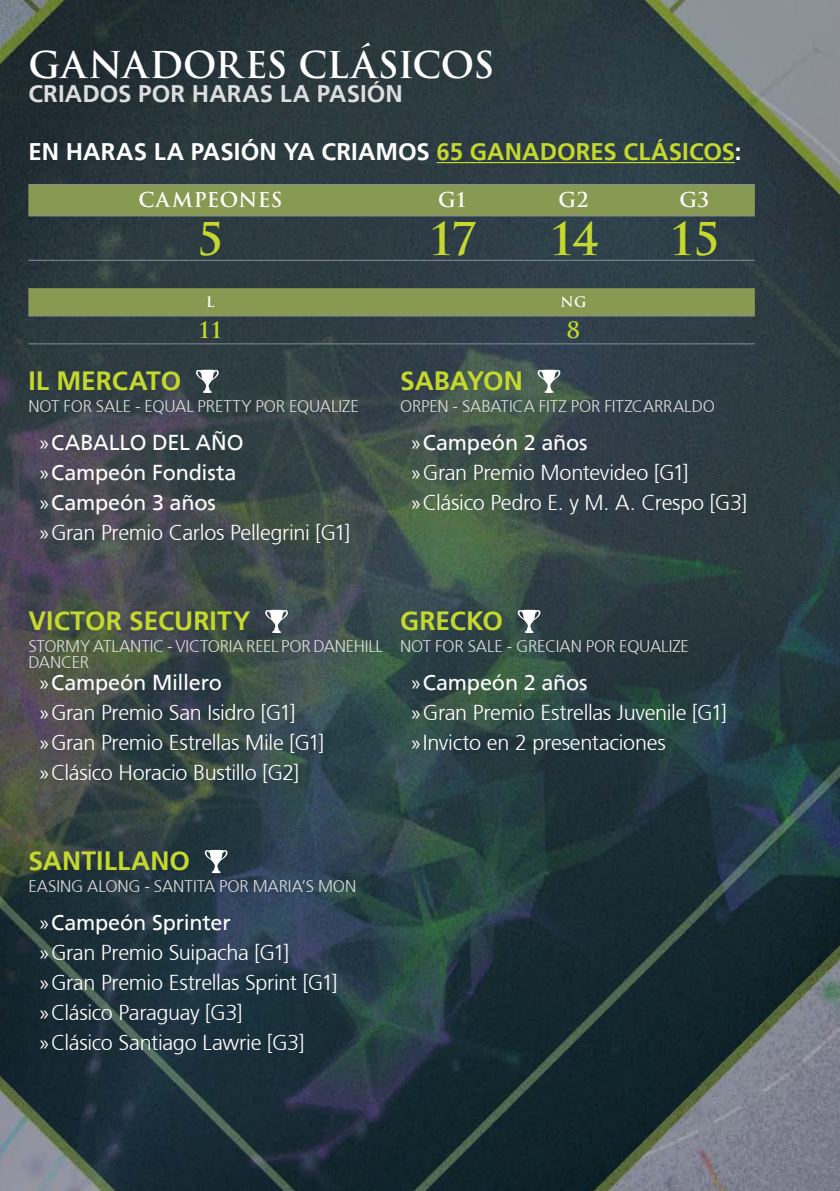
<style>
.page{position:relative;width:840px;height:1191px;background:#fff}
.page>*{position:absolute;margin:0;border:0;box-sizing:border-box;transform-origin:0 0}
.Gan-Statics_Normal_B{font:700 44px "Trajan Pro";color:#c4d82e}
.Gan-Page_Title{font:700 36px "Trajan Pro";color:#fff}
.Gan-H2_Big{font:700 26.4px "Frutiger";color:#c4d82e}
.Gan-H1{font:700 24px "Frutiger";letter-spacing:.005em;color:#fff}
.Gan-Page_Title-2{font:700 24px "Frutiger";letter-spacing:.005em;color:#dcddde}
.Gan-Statics_Normal{font:700 22px "Trajan Pro";color:#c4d82e}
.t1{font:300 21.6px "Frutiger";letter-spacing:-.015em;color:#fff}
.t2{font:21.6px "Frutiger";letter-spacing:-.01em;color:#fff}
.Gan-Statics_Header_B{font:700 20px "Trajan Pro";letter-spacing:.005em;color:#fff}
.Gan-H1_Padres_Big{font:300 16.8px/16px "Frutiger";letter-spacing:-.01em;color:#dcddde}
.Gan-Statics_Header{font:700 14px "Trajan Pro";color:#fff}
.s1{color:#c4d82e}
.s2{font-family:"Myriad Pro"}
.s3{font-family:"Myriad Pro";font-weight:400}
</style>
<div class="page">
<img style="left:0;top:0;width:839px;height:1191px">
<svg style="left:196px;top:370px;width:23px;height:23px"></svg>
<svg style="left:265px;top:610px;width:23px;height:23px"></svg>
<svg style="left:205px;top:850px;width:22px;height:23px"></svg>
<svg style="left:537px;top:370px;width:23px;height:23px"></svg>
<svg style="left:517px;top:610px;width:23px;height:23px"></svg>
<hr style="left:436px;top:162px;width:298px;height:1px;background:#c4d82e">
<svg style="left:28px;top:185px;width:726px;height:130px;background:#56664a"></svg>
<hr style="left:28px;top:184px;width:364px;height:1px;background:#839097">
<hr style="left:392px;top:184px;width:121px;height:1px;background:#839097">
<hr style="left:513px;top:184px;width:120px;height:1px;background:#839097">
<hr style="left:633px;top:184px;width:121px;height:1px;background:#839097">
<hr style="left:28px;top:215px;width:364px;height:1px;background:#839097">
<hr style="left:392px;top:215px;width:121px;height:1px;background:#839097">
<hr style="left:513px;top:215px;width:120px;height:1px;background:#839097">
<hr style="left:633px;top:215px;width:121px;height:1px;background:#839097">
<hr style="left:28px;top:315px;width:364px;height:1px;background:#839097">
<hr style="left:28px;top:343px;width:364px;height:1px;background:#839097">
<hr style="left:392px;top:315px;width:121px;height:1px;background:#839097">
<hr style="left:513px;top:315px;width:120px;height:1px;background:#839097">
<hr style="left:633px;top:315px;width:121px;height:1px;background:#839097">
<hr style="left:392px;top:343px;width:121px;height:1px;background:#839097">
<hr style="left:513px;top:343px;width:120px;height:1px;background:#839097">
<hr style="left:633px;top:343px;width:121px;height:1px;background:#839097">
<hr style="left:28px;top:260px;width:364px;height:1px;background:#839097">
<hr style="left:392px;top:260px;width:121px;height:1px;background:#839097">
<hr style="left:513px;top:260px;width:120px;height:1px;background:#839097">
<hr style="left:633px;top:260px;width:121px;height:1px;background:#839097">
<p class="Gan-Page_Title" style="left:28px;top:43px;width:467px">GANADORES CLÁSICOS</p>
<p class="Gan-Page_Title-2" style="left:28px;top:80px;width:376px">CRIADOS POR HARAS LA PASIÓN</p>
<p class="Gan-H1" style="left:28px;top:138px;width:714px">EN HARAS LA PASIÓN YA CRIAMOS <span class="s1">65 GANADORES CLÁSICOS</span>:</p>
<p class="Gan-Statics_Header_B" style="left:138px;top:188px;width:145px">CAMPEONES</p>
<p class="Gan-Statics_Header_B" style="left:438px;top:188px;width:31px">G1</p>
<p class="Gan-Statics_Header_B" style="left:558px;top:188px;width:31px">G2</p>
<p class="Gan-Statics_Header_B" style="left:679px;top:188px;width:31px">G3</p>
<p class="Gan-Statics_Normal_B" style="left:197px;top:211px;width:28px">5</p>
<p class="Gan-Statics_Normal_B" style="left:428px;top:211px;width:50px">17</p>
<p class="Gan-Statics_Normal_B" style="left:548px;top:211px;width:51px">14</p>
<p class="Gan-Statics_Normal_B" style="left:668px;top:211px;width:52px">15</p>
<p class="Gan-Statics_Header" style="left:206px;top:293px;width:10px">L</p>
<p class="Gan-Statics_Header" style="left:560px;top:293px;width:27px">NG</p>
<p class="Gan-Statics_Normal" style="left:198px;top:316px;width:27px">11</p>
<p class="Gan-Statics_Normal" style="left:566px;top:316px;width:15px">8</p>
<p class="Gan-H2_Big" style="left:28px;top:365px;width:154px">IL MERCATO</p>
<p class="Gan-H1_Padres_Big" style="left:28px;top:398px;width:332px">NOT FOR SALE - EQUAL PRETTY POR EQUALIZE</p>
<p class="t2" style="left:40px;top:430px;width:205px"><span class="s2">»</span>CABALLO DEL AÑO</p>
<p class="t2" style="left:40px;top:460px;width:198px"><span class="s2">»</span>Campeón Fondista</p>
<p class="t2" style="left:40px;top:490px;width:178px"><span class="s2">»</span>Campeón 3 años</p>
<p class="t1" style="left:40px;top:520px;width:312px"><span class="s3">»</span>Gran Premio Carlos Pellegrini [G1]</p>
<p class="Gan-H2_Big" style="left:400px;top:365px;width:124px">SABAYON</p>
<p class="Gan-H1_Padres_Big" style="left:400px;top:398px;width:316px">ORPEN - SABATICA FITZ POR FITZCARRALDO</p>
<p class="t2" style="left:411px;top:430px;width:178px"><span class="s2">»</span>Campeón 2 años</p>
<p class="t1" style="left:411px;top:460px;width:278px"><span class="s3">»</span>Gran Premio Montevideo [G1]</p>
<p class="t1" style="left:411px;top:490px;width:337px"><span class="s3">»</span>Clásico Pedro E. y M. A. Crespo [G3]</p>
<p class="Gan-H2_Big" style="left:28px;top:605px;width:223px">VICTOR SECURITY</p>
<p class="Gan-H1_Padres_Big" style="left:28px;top:638px;width:356px">STORMY ATLANTIC - VICTORIA REEL POR DANEHILL<br>DANCER</p>
<p class="t2" style="left:40px;top:670px;width:184px"><span class="s2">»</span>Campeón Millero</p>
<p class="t1" style="left:40px;top:700px;width:257px"><span class="s3">»</span>Gran Premio San Isidro [G1]</p>
<p class="t1" style="left:40px;top:730px;width:285px"><span class="s3">»</span>Gran Premio Estrellas Mile [G1]</p>
<p class="t1" style="left:40px;top:760px;width:261px"><span class="s3">»</span>Clásico Horacio Bustillo [G2]</p>
<p class="Gan-H2_Big" style="left:400px;top:605px;width:104px">GRECKO</p>
<p class="Gan-H1_Padres_Big" style="left:400px;top:638px;width:290px">NOT FOR SALE - GRECIAN POR EQUALIZE</p>
<p class="t2" style="left:411px;top:670px;width:178px"><span class="s2">»</span>Campeón 2 años</p>
<p class="t1" style="left:411px;top:700px;width:316px"><span class="s3">»</span>Gran Premio Estrellas Juvenile [G1]</p>
<p class="t1" style="left:411px;top:730px;width:256px"><span class="s3">»</span> Invicto en 2 presentaciones</p>
<p class="Gan-H2_Big" style="left:28px;top:845px;width:163px">SANTILLANO</p>
<p class="Gan-H1_Padres_Big" style="left:28px;top:878px;width:329px">EASING ALONG - SANTITA POR MARIA’S MON</p>
<p class="t2" style="left:40px;top:910px;width:192px"><span class="s2">»</span>Campeón Sprinter</p>
<p class="t1" style="left:40px;top:940px;width:251px"><span class="s3">»</span>Gran Premio Suipacha [G1]</p>
<p class="t1" style="left:40px;top:970px;width:299px"><span class="s3">»</span>Gran Premio Estrellas Sprint [G1]</p>
<p class="t1" style="left:40px;top:1000px;width:204px"><span class="s3">»</span>Clásico Paraguay [G3]</p>
<p class="t1" style="left:40px;top:1030px;width:266px"><span class="s3">»</span>Clásico Santiago Lawrie [G3]</p>
</div>
